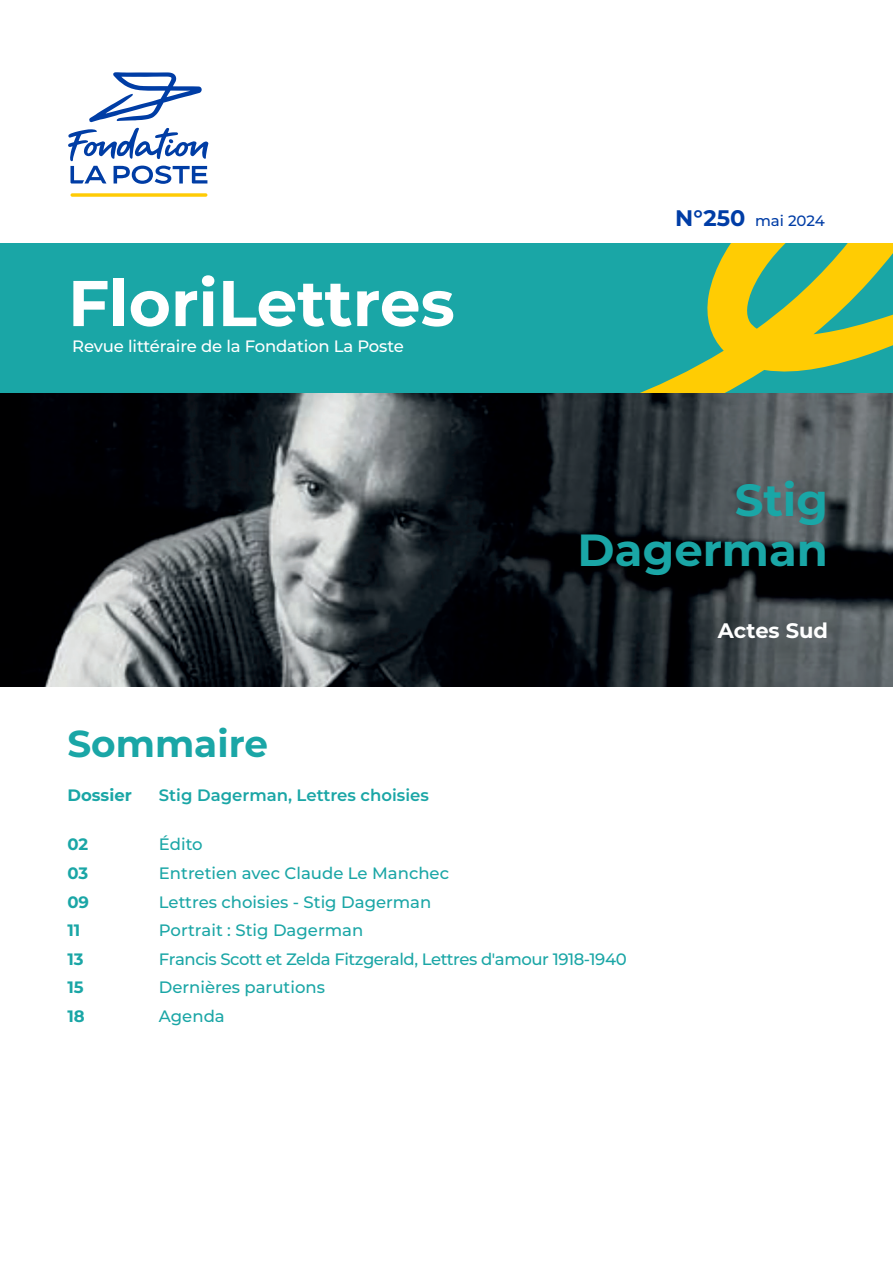
<style>
.page{position:relative;width:893px;height:1263px;background:#fff}
.page>*{position:absolute;margin:0;border:0;box-sizing:border-box;transform-origin:0 0}
.t1{font:700 64.5px "Montserrat";color:#fff}
.TITRE2{font:700 45px/49.5px "Montserrat";color:#1aa6a6;text-align:right}
.t2{font:700 37.35px "Montserrat";color:#1aa6a6}
.TITRE2-2{font:700 21px "Montserrat";color:#fff}
.t3{font:500 16.5px "Montserrat";color:#1aa6a6}
.t4{font:500 16.5px "Montserrat";letter-spacing:-.025em;color:#1aa6a6}
.t5{font:500 16.5px "Montserrat";letter-spacing:-.01em;color:#fff}
.t6{font:600 16.5px "Montserrat";color:#1aa6a6}
.t7{font:700 16.5px "Montserrat";color:#1aa6a6}
.t8{font:500 15px "Montserrat";letter-spacing:-.005em;color:#003da6}
.s1{font-weight:700;font-size:22.5px}
</style>
<div class="page">
<div style="left:0;top:241px;width:893px;height:153px;background:#1aa6a6"></div>
<svg style="left:409px;top:242px;width:484px;height:152px"></svg>
<div style="left:0;top:0;width:893px;height:242px;background:#fff"></div>
<svg style="left:68px;top:72px;width:140px;height:112px"></svg>
<svg style="left:71px;top:193px;width:136px;height:4px"></svg>
<img style="left:0;top:394px;width:893px;height:293px">
<p class="t1" style="left:68px;top:257px;width:388px">FloriLettres</p>
<p class="t5" style="left:72px;top:334px;width:333px">Revue littéraire de la Fondation La Poste</p>
<p class="t8" style="left:675px;top:210px;width:151px"><span class="s1">N°250</span> mai 2024</p>
<p class="TITRE2" style="left:578px;top:473px;width:252px">Stig<br>Dagerman</p>
<p class="TITRE2-2" style="left:718px;top:615px;width:112px">Actes Sud</p>
<p class="t2" style="left:67px;top:717px;width:202px">Sommaire</p>
<p class="t7" style="left:67px;top:783px;width:66px">Dossier</p>
<p class="t6" style="left:159px;top:783px;width:271px">Stig Dagerman, Lettres choisies</p>
<p class="t7" style="left:67px;top:833px;width:22px">02</p>
<p class="t3" style="left:159px;top:833px;width:45px">Édito</p>
<p class="t7" style="left:67px;top:861px;width:22px">03</p>
<p class="t3" style="left:159px;top:862px;width:292px">Entretien avec Claude Le Manchec</p>
<p class="t7" style="left:67px;top:890px;width:23px">09</p>
<p class="t3" style="left:159px;top:890px;width:274px">Lettres choisies - Stig Dagerman</p>
<p class="t7" style="left:67px;top:918px;width:14px">11</p>
<p class="t3" style="left:159px;top:919px;width:206px">Portrait : Stig Dagerman</p>
<p class="t7" style="left:67px;top:947px;width:18px">13</p>
<p class="t4" style="left:159px;top:947px;width:469px">Francis Scott et Zelda Fitzgerald, Lettres d'amour 1918-1940</p>
<p class="t7" style="left:67px;top:975px;width:18px">15</p>
<p class="t3" style="left:159px;top:976px;width:168px">Dernières parutions</p>
<p class="t7" style="left:67px;top:1004px;width:19px">18</p>
<p class="t3" style="left:159px;top:1004px;width:67px">Agenda</p>
</div>
